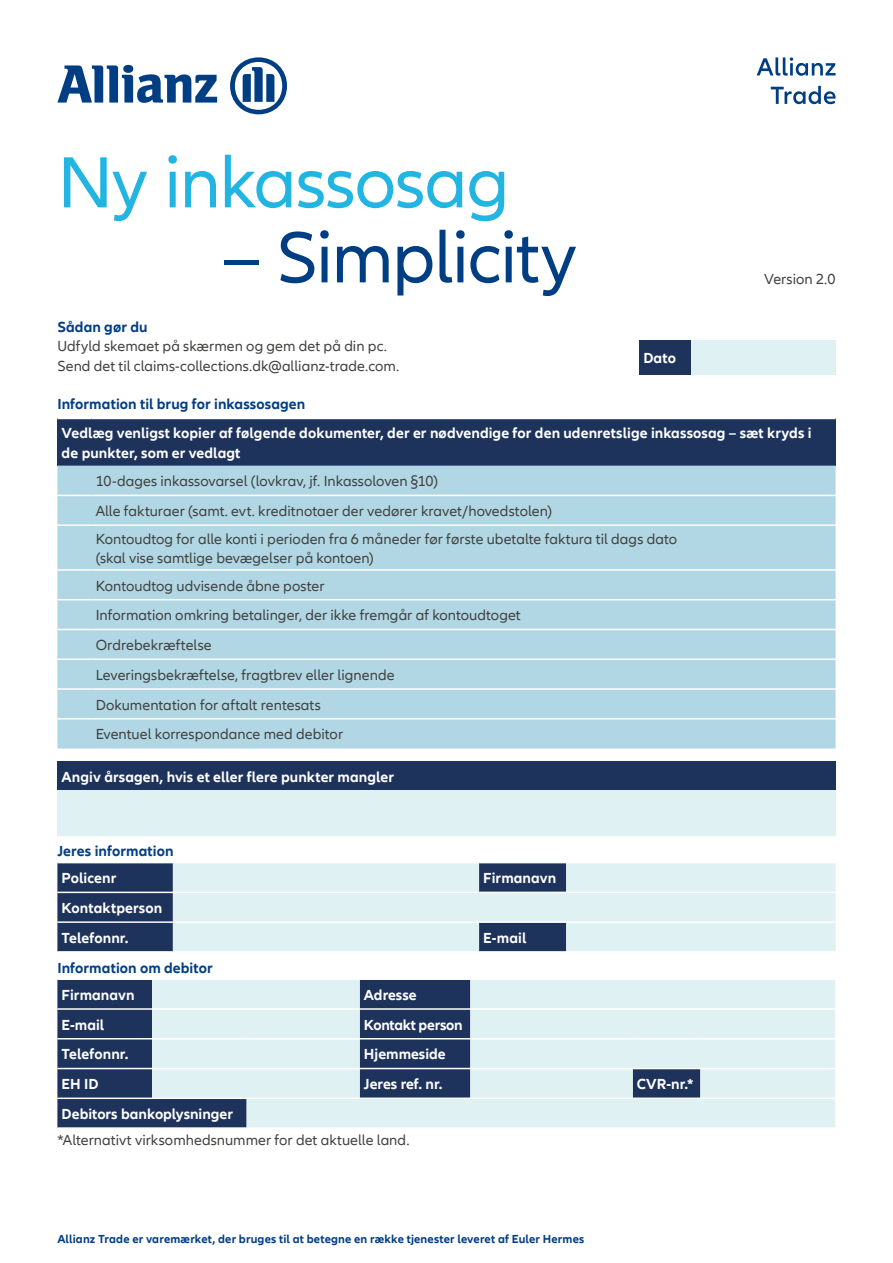
<style>
.page{position:relative;width:893px;height:1263px;background:#fff}
.page>*{position:absolute;margin:0;border:0;box-sizing:border-box;transform-origin:0 0}
.t1{font:75px "Allianz Neo";letter-spacing:-.015em;color:#23b5e2}
.t2{font:75px "Allianz Neo";letter-spacing:-.02em;color:#003e84}
.t3{font:15px/29.7px "Allianz Neo";letter-spacing:.005em;color:#414140}
.t4{font:700 15px/29.7px "Allianz Neo";letter-spacing:.005em;color:#fff}
.t5{font:700 15px "Allianz Neo";letter-spacing:.005em;color:#003e84}
.t6{font:700 15px "Allianz Neo";letter-spacing:-.02em;color:#fff}
.t7{font:700 12px "Allianz Neo";letter-spacing:.015em;color:#003e84}
</style>
<div class="page">
<div style="left:57px;top:863px;width:116px;height:88px;background:#1e335c"></div>
<svg style="left:173px;top:863px;width:663px;height:88px;background:#cfe0e6"></svg>
<hr style="left:57px;top:892px;width:116px;height:1px;background:#fff">
<hr style="left:173px;top:892px;width:306px;height:1px;background:#fff">
<hr style="left:479px;top:892px;width:87px;height:1px;background:#fff">
<hr style="left:566px;top:892px;width:270px;height:1px;background:#fff">
<hr style="left:57px;top:921px;width:116px;height:2px;background:#fff">
<hr style="left:173px;top:921px;width:306px;height:2px;background:#fff">
<hr style="left:479px;top:921px;width:87px;height:2px;background:#fff">
<hr style="left:566px;top:921px;width:270px;height:2px;background:#fff">
<div style="left:57px;top:980px;width:95px;height:147px;background:#1e335c"></div>
<svg style="left:152px;top:980px;width:683px;height:147px;background:#becfd9"></svg>
<hr style="left:57px;top:1008px;width:95px;height:2px;background:#fff">
<hr style="left:152px;top:1008px;width:95px;height:2px;background:#fff">
<hr style="left:247px;top:1008px;width:113px;height:2px;background:#fff">
<hr style="left:360px;top:1008px;width:110px;height:2px;background:#fff">
<hr style="left:470px;top:1008px;width:163px;height:2px;background:#fff">
<hr style="left:633px;top:1008px;width:67px;height:2px;background:#fff">
<hr style="left:700px;top:1008px;width:135px;height:2px;background:#fff">
<hr style="left:57px;top:1038px;width:95px;height:1px;background:#fff">
<hr style="left:152px;top:1038px;width:95px;height:1px;background:#fff">
<hr style="left:247px;top:1038px;width:113px;height:1px;background:#fff">
<hr style="left:360px;top:1038px;width:110px;height:1px;background:#fff">
<hr style="left:470px;top:1038px;width:163px;height:1px;background:#fff">
<hr style="left:633px;top:1038px;width:67px;height:1px;background:#fff">
<hr style="left:700px;top:1038px;width:135px;height:1px;background:#fff">
<hr style="left:57px;top:1068px;width:95px;height:1px;background:#fff">
<hr style="left:152px;top:1068px;width:95px;height:1px;background:#fff">
<hr style="left:247px;top:1068px;width:113px;height:1px;background:#fff">
<hr style="left:360px;top:1068px;width:110px;height:1px;background:#fff">
<hr style="left:470px;top:1068px;width:163px;height:1px;background:#fff">
<hr style="left:633px;top:1068px;width:67px;height:1px;background:#fff">
<hr style="left:700px;top:1068px;width:135px;height:1px;background:#fff">
<hr style="left:57px;top:1097px;width:95px;height:2px;background:#fff">
<hr style="left:152px;top:1097px;width:95px;height:2px;background:#fff">
<hr style="left:247px;top:1097px;width:113px;height:2px;background:#fff">
<hr style="left:360px;top:1097px;width:110px;height:2px;background:#fff">
<hr style="left:470px;top:1097px;width:163px;height:2px;background:#fff">
<hr style="left:633px;top:1097px;width:67px;height:2px;background:#fff">
<hr style="left:700px;top:1097px;width:135px;height:2px;background:#fff">
<div style="left:57px;top:418px;width:779px;height:48px;background:#1e335c"></div>
<div style="left:57px;top:466px;width:779px;height:282px;background:#b1d7e4"></div>
<hr style="left:57px;top:495px;width:34px;height:1px;background:#fff">
<hr style="left:91px;top:495px;width:745px;height:1px;background:#fff">
<hr style="left:57px;top:524px;width:34px;height:2px;background:#fff">
<hr style="left:91px;top:524px;width:745px;height:2px;background:#fff">
<hr style="left:57px;top:569px;width:34px;height:2px;background:#fff">
<hr style="left:91px;top:569px;width:745px;height:2px;background:#fff">
<hr style="left:57px;top:599px;width:34px;height:1px;background:#fff">
<hr style="left:91px;top:599px;width:745px;height:1px;background:#fff">
<hr style="left:57px;top:629px;width:34px;height:1px;background:#fff">
<hr style="left:91px;top:629px;width:745px;height:1px;background:#fff">
<hr style="left:57px;top:658px;width:34px;height:2px;background:#fff">
<hr style="left:91px;top:658px;width:745px;height:2px;background:#fff">
<hr style="left:57px;top:688px;width:34px;height:2px;background:#fff">
<hr style="left:91px;top:688px;width:745px;height:2px;background:#fff">
<hr style="left:57px;top:718px;width:34px;height:1px;background:#fff">
<hr style="left:91px;top:718px;width:745px;height:1px;background:#fff">
<hr style="left:57px;top:418px;width:34px;height:1px;background:#fff">
<hr style="left:91px;top:418px;width:745px;height:1px;background:#fff">
<div style="left:57px;top:761px;width:779px;height:30px;background:#1e335c"></div>
<div style="left:57px;top:791px;width:779px;height:46px;background:#e0f1f4"></div>
<hr style="left:57px;top:836px;width:779px;height:2px;background:#fff">
<div style="left:639px;top:340px;width:53px;height:35px;background:#1e335c"></div>
<div style="left:692px;top:340px;width:144px;height:35px;background:#e0f1f4"></div>
<svg style="left:771px;top:86px;width:65px;height:18px"></svg>
<svg style="left:757px;top:57px;width:79px;height:19px"></svg>
<svg style="left:57px;top:65px;width:160px;height:38px"></svg>
<svg style="left:230px;top:57px;width:57px;height:57px"></svg>
<h1 class="t1" style="left:57px;top:140px;width:454px">Ny inkassosag</h1>
<h1 class="t2" style="left:222px;top:215px;width:356px">– Simplicity</h1>
<p class="t5" style="left:57px;top:318px;width:92px">Sådan gør du</p>
<p class="t3" style="left:57px;top:337px;width:343px;line-height:19.5px">Udfyld skemaet på skærmen og gem det på din pc.<br>Send det til claims-collections.dk@allianz-trade.com.</p>
<p class="t5" style="left:57px;top:395px;width:249px">Information til brug for inkassosagen</p>
<p class="t4" style="left:643px;top:344px;width:34px">Dato</p>
<p class="t3" style="left:764px;top:264px;width:73px">Version 2.0</p>
<p class="t4" style="left:62px;top:424px;width:751px;line-height:19.5px">Vedlæg venligst kopier af følgende dokumenter, der er nødvendige for den udenretslige inkassosag – sæt kryds i de punkter, som er vedlagt</p>
<p class="t3" style="left:96px;top:467px;width:458px">10-dages inkassovarsel (lovkrav, jf. Inkassoloven §10)<br>Alle fakturaer (samt. evt. kreditnotaer der vedører kravet/hovedstolen)</p>
<p class="t3" style="left:96px;top:529px;width:583px;line-height:19.5px">Kontoudtog for alle konti i perioden fra 6 måneder før første ubetalte faktura til dags dato (skal vise samtlige bevægelser på kontoen)</p>
<p class="t3" style="left:96px;top:571px;width:427px">Kontoudtog udvisende åbne poster<br>Information omkring betalinger, der ikke fremgår af kontoudtoget Ordrebekræftelse<br>Leveringsbekræftelse, fragtbrev eller lignende<br>Dokumentation for aftalt rentesats<br>Eventuel korrespondance med debitor</p>
<p class="t4" style="left:62px;top:762px;width:334px">Angiv årsagen, hvis et eller flere punkter mangler</p>
<p class="t5" style="left:57px;top:842px;width:118px">Jeres information</p>
<p class="t4" style="left:62px;top:864px;width:56px">Policenr</p>
<p class="t4" style="left:483px;top:864px;width:75px">Firmanavn</p>
<p class="t4" style="left:62px;top:893px;width:102px">Kontaktperson<br>Telefonnr.</p>
<p class="t4" style="left:483px;top:923px;width:45px">E-mail</p>
<p class="t5" style="left:57px;top:959px;width:157px">Information om debitor</p>
<p class="t4" style="left:62px;top:980px;width:75px">Firmanavn</p>
<p class="t4" style="left:364px;top:980px;width:54px">Adresse</p>
<p class="t4" style="left:62px;top:1010px;width:44px">E-mail</p>
<p class="t6" style="left:364px;top:1016px;width:100px">Kontakt person</p>
<p class="t4" style="left:62px;top:1040px;width:68px">Telefonnr.</p>
<p class="t4" style="left:364px;top:1040px;width:83px">Hjemmeside</p>
<p class="t4" style="left:62px;top:1069px;width:38px">EH ID</p>
<p class="t4" style="left:364px;top:1069px;width:80px">Jeres ref. nr.</p>
<p class="t4" style="left:637px;top:1069px;width:58px">CVR-nr.*</p>
<p class="t4" style="left:62px;top:1099px;width:173px">Debitors bankoplysninger</p>
<p class="t3" style="left:57px;top:1125px;width:354px">*Alternativt virksomhedsnummer for det aktuelle land.</p>
<p class="t7" style="left:57px;top:1232px;width:528px">Allianz Trade er varemærket, der bruges til at betegne en række tjenester leveret af Euler Hermes</p>
</div>
